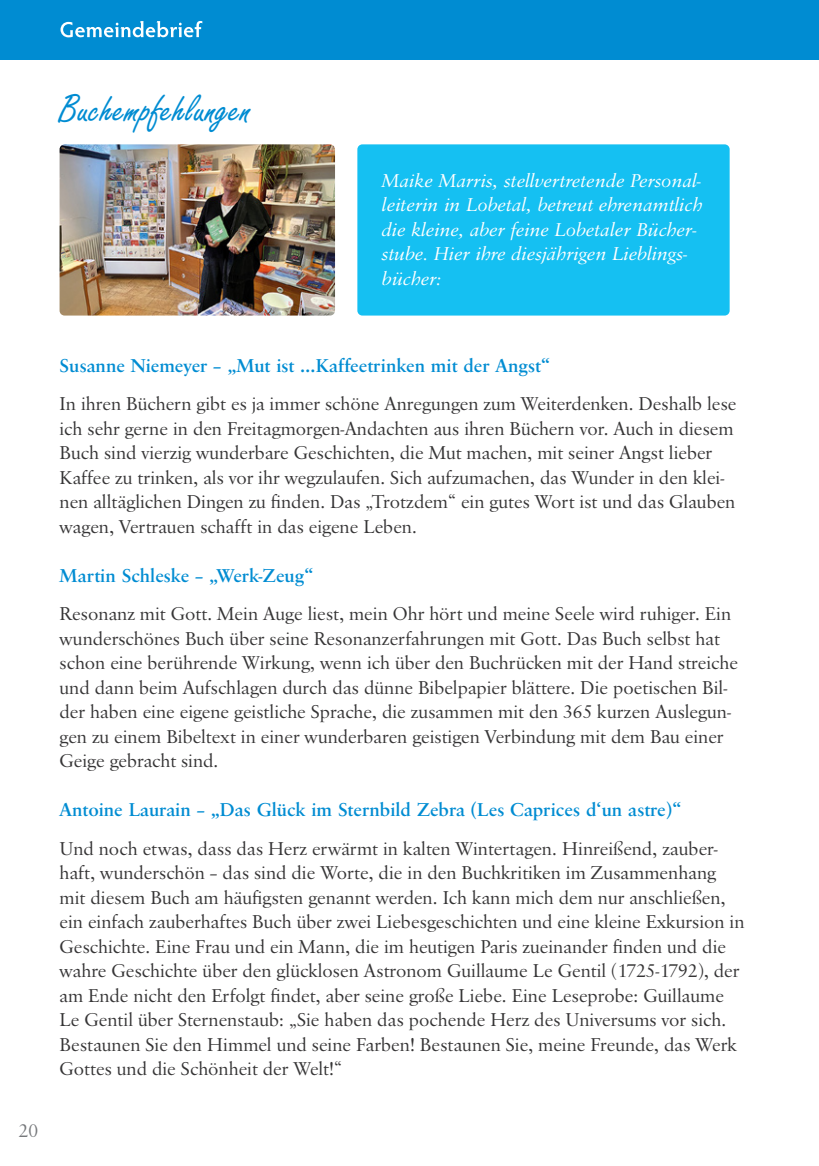
<style>
.page{position:relative;width:819px;height:1166px;background:#fff}
.page>*{position:absolute;margin:0;border:0;box-sizing:border-box;transform-origin:0 0}
.t1{font:42px "Handmade Script CE";color:#008cd2}
.t2{font:19.25px/24.5px "Savoy";letter-spacing:.005em;color:#363536}
.t3{font:italic 19.25px/24.5px "Savoy";letter-spacing:.005em;color:#fff}
.t4{font:500 19.25px "Savoy";letter-spacing:.005em;color:#008cd2}
.t5{font:19.25px "Savoy";color:#76787b}
</style>
<div class="page">
<div style="left:357px;top:144px;width:372px;height:171px;background:#15c0f2;border-radius:5px"></div>
<div style="left:0;top:0;width:819px;height:60px;background:#008cd2"></div>
<svg style="left:60px;top:21px;width:142px;height:16px"></svg>
<img style="left:60px;top:144px;width:275px;height:171px">
<p class="t1" style="left:60px;top:87px;width:194px">Buchempfehlungen</p>
<p class="t3" style="left:382px;top:168px;width:322px">Maike Marris, stellvertretende Personal&shy;leiterin in Lobetal, betreut ehrenamtlich die kleine, aber feine Lobetaler Bücher&shy;stube. Hier ihre diesjährigen Lieblings&shy;bücher:</p>
<p class="t5" style="left:19px;top:1119px;width:21px">20</p>
<p class="t4" style="left:60px;top:354px;width:492px">Susanne Niemeyer – „Mut ist …Kaffeetrinken mit der Angst“</p>
<p class="t2" style="left:60px;top:392px;width:678px">In ihren Büchern gibt es ja immer schöne Anregungen zum Weiterdenken. Deshalb lese ich sehr gerne in den Freitagmorgen-Andachten aus ihren Büchern vor. Auch in diesem Buch sind vierzig wunderbare Geschichten, die Mut machen, mit seiner Angst lieber Kaffee zu trinken, als vor ihr wegzulaufen. Sich aufzumachen, das Wunder in den klei&shy;nen alltäglichen Dingen zu finden. Das „Trotzdem“ ein gutes Wort ist und das Glauben wagen, Vertrauen schafft in das eigene Leben.</p>
<p class="t4" style="left:60px;top:564px;width:255px">Martin Schleske – „Werk-Zeug“</p>
<p class="t2" style="left:60px;top:602px;width:679px">Resonanz mit Gott. Mein Auge liest, mein Ohr hört und meine Seele wird ruhiger. Ein wunderschönes Buch über seine Resonanzerfahrungen mit Gott. Das Buch selbst hat schon eine berührende Wirkung, wenn ich über den Buchrücken mit der Hand streiche und dann beim Aufschlagen durch das dünne Bibelpapier blättere. Die poetischen Bil&shy;der haben eine eigene geistliche Sprache, die zusammen mit den 365 kurzen Auslegun&shy;gen zu einem Bibeltext in einer wunderbaren geistigen Verbindung mit dem Bau einer Geige gebracht sind.</p>
<p class="t4" style="left:60px;top:798px;width:623px">Antoine Laurain – „Das Glück im Sternbild Zebra (Les Caprices d‘un astre)“</p>
<p class="t2" style="left:60px;top:836px;width:686px">Und noch etwas, dass das Herz erwärmt in kalten Wintertagen. Hinreißend, zauber&shy;haft, wunderschön – das sind die Worte, die in den Buchkritiken im Zusammenhang mit diesem Buch am häufigsten genannt werden. Ich kann mich dem nur anschließen, ein einfach zauberhaftes Buch über zwei Liebesgeschichten und eine kleine Exkursion in Geschichte. Eine Frau und ein Mann, die im heutigen Paris zueinander finden und die wahre Geschichte über den glücklosen Astronom Guillaume Le Gentil (1725-1792), der am Ende nicht den Erfolgt findet, aber seine große Liebe. Eine Leseprobe: Guillaume Le Gentil über Sternenstaub: „Sie haben das pochende Herz des Universums vor sich.<br>Bestaunen Sie den Himmel und seine Farben! Bestaunen Sie, meine Freunde, das Werk Gottes und die Schönheit der Welt!“</p>
</div>
